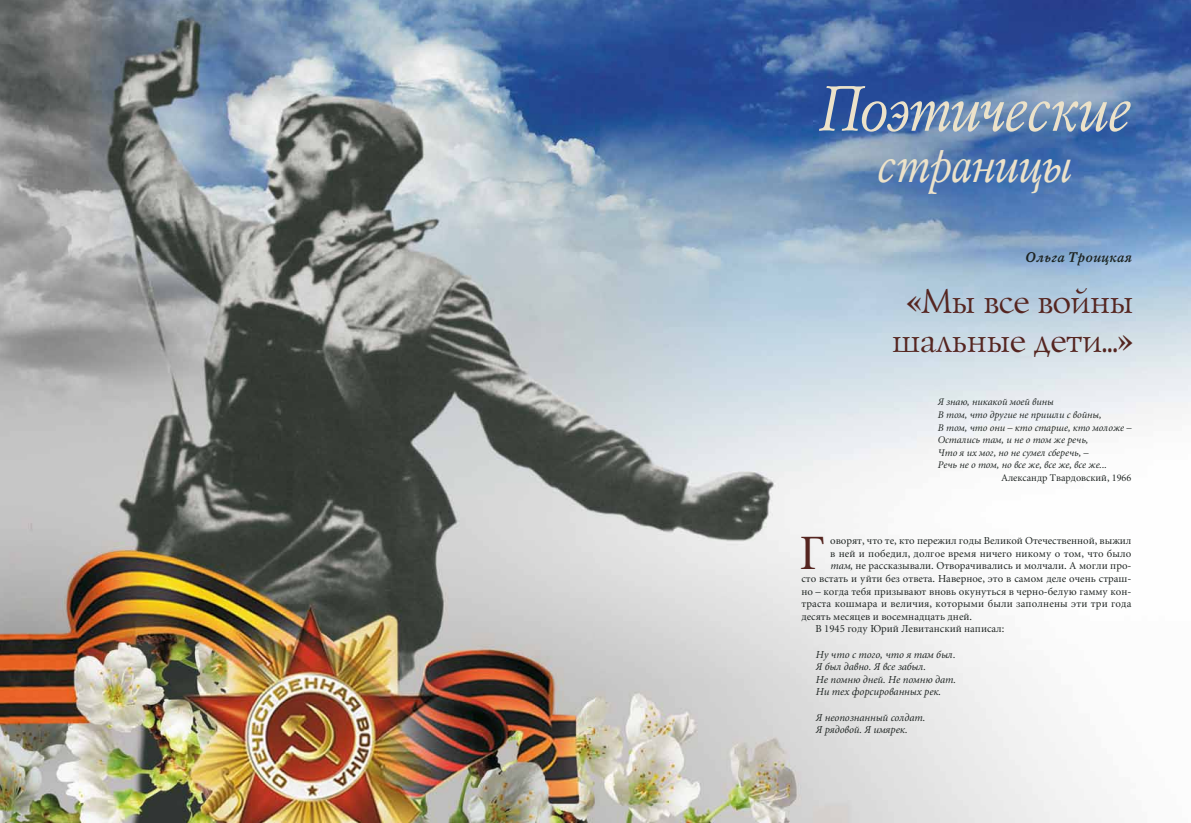
<style>
.page{position:relative;width:1191px;height:823px;background:#fff}
.page>*{position:absolute;margin:0;border:0;box-sizing:border-box;transform-origin:0 0}
.t1{font:italic 63.8px "Mysl C";letter-spacing:-.03em;color:#ece2c9;scale:.86 1}
.t2{font:italic 49.8px "Mysl C";letter-spacing:-.02em;color:#ece2c9;scale:.87 1}
.t3{font:48.6px "Miniature C";color:#552520}
.t4{font:35px/39px "Lazurski C";color:#552520;text-align:center}
.t5{font:italic 700 14px "Mysl C";color:#1d2321}
.t6{font:10.5px "Miniature C";color:#1d2321}
.t7{font:italic 10.5px/12.6px "Miniature C";color:#1d2321}
.t8{font:italic 10px/12.6px "Miniature C";color:#1d2321}
.t9{font:10px "Miniature C";color:#1d2321}
.s1{font-style:italic}
</style>
<div class="page">
<img style="left:0;top:0;width:1191px;height:822px">
<h1 class="t1" style="left:816px;top:75px;width:365px">Поэтические</h1>
<h2 class="t2" style="left:875px;top:139px;width:225px">страницы</h2>
<h3 class="t5" style="left:1024px;top:250px;width:108px">Ольга Троицкая</h3>
<h3 class="t4" style="left:890px;top:280px;width:243px">«Мы все войны шальные дети...»</h3>
<p class="t8" style="left:937px;top:396px;width:195px">Я знаю, никакой моей вины<br>В том, что другие не пришли с войны,<br>В том, что они – кто старше, кто моложе – Остались там, и не о том же речь,<br>Что я их мог, но не сумел сберечь, –<br>Речь не о том, но все же, все же, все же...</p>
<p class="t9" style="left:1001px;top:472px;width:132px">Александр Твардовский, 1966</p>
<h3 class="t3" style="left:799px;top:529px;width:27px">Г</h3>
<p class="t6" style="left:830px;top:535px;width:303px">оворят, что те, кто пережил годы Великой Отечественной, выжил</p>
<p class="t6" style="left:830px;top:547px;width:303px">в ней и победил, долгое время ничего никому о том, что было</p>
<p class="t6" style="left:830px;top:560px;width:303px"><span class="s1">там</span>, не рассказывали. Отворачивались и молчали. А могли про-</p>
<p class="t6" style="left:801px;top:573px;width:331px">сто встать и уйти без ответа. Наверное, это в самом деле очень страш-</p>
<p class="t6" style="left:801px;top:585px;width:331px">но – когда тебя призывают вновь окунуться в черно-белую гамму кон-</p>
<p class="t6" style="left:801px;top:598px;width:331px">траста кошмара и величия, которыми были заполнены эти три года</p>
<p class="t6" style="left:801px;top:610px;width:172px">десять месяцев и восемнадцать дней.</p>
<p class="t6" style="left:815px;top:623px;width:190px">В 1945 году Юрий Левитанский написал:</p>
<p class="t7" style="left:815px;top:648px;width:142px">Ну что с того, что я там был.<br>Я был давно. Я все забыл.<br>Не помню дней. Не помню дат.<br>Ни тех форсированных рек.</p>
<p class="t7" style="left:815px;top:711px;width:111px">Я неопознанный солдат.<br>Я рядовой. Я имярек.</p>
</div>
